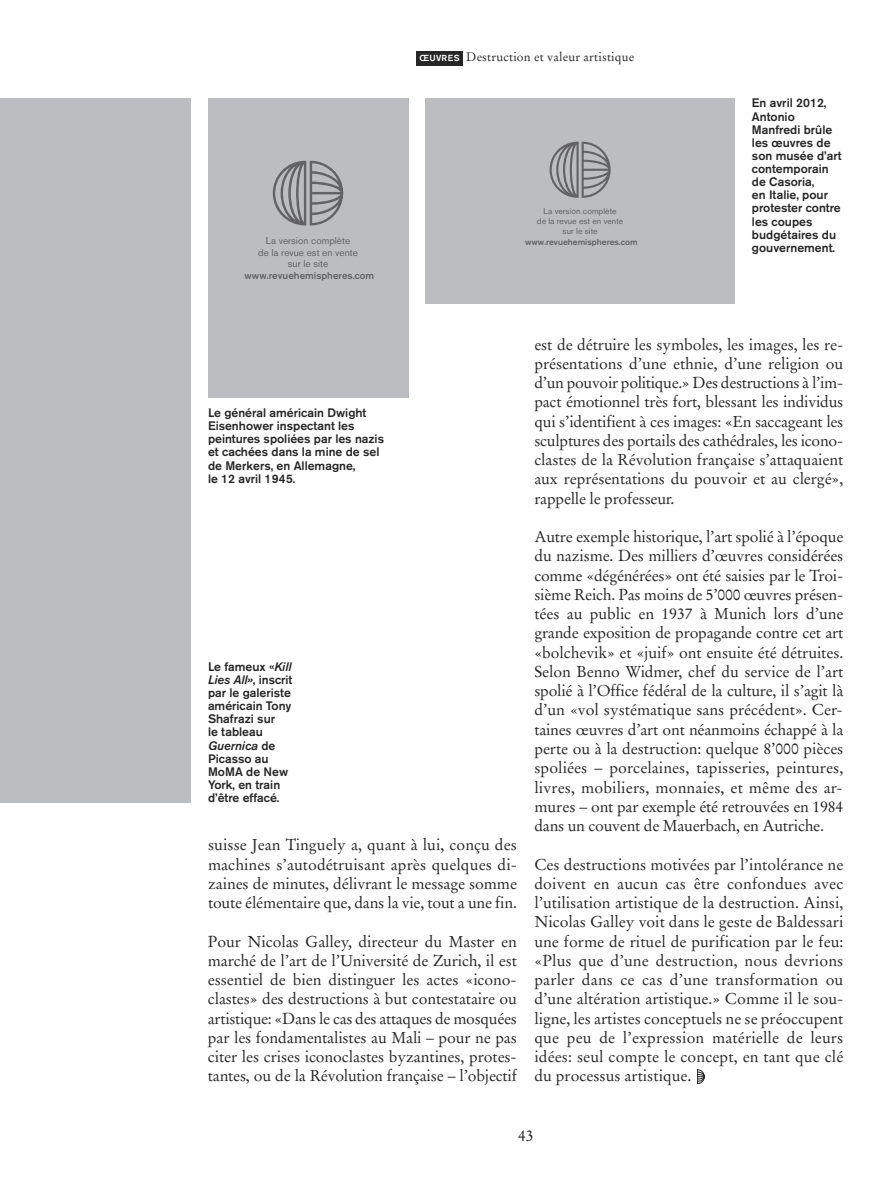
<style>
.page{position:relative;width:893px;height:1191px;background:#fff}
.page>*{position:absolute;margin:0;border:0;box-sizing:border-box;transform-origin:0 0}
.t1{font:15.75px/19.2px "Stempel Garamond";letter-spacing:-.01em;color:#272627;text-align:justify}
.t2{font:500 12.25px/13.1px "Akzidenz Grotesk BE";color:#272627}
.t3{font:12.25px "Stempel Garamond";letter-spacing:.015em;color:#272627}
.t4{font:9.8px/11.9px "Akzidenz Grotesk BE";color:#636366;text-align:center}
.t5{font:500 9.8px "Akzidenz Grotesk BE";color:#636366}
.t6{font:8.58px/10.3px "Akzidenz Grotesk BE";color:#636366;text-align:center}
.t7{font:500 8.58px "Akzidenz Grotesk BE";color:#636366}
.s1{font-family:"Akzidenz Grotesk BE";font-weight:500;font-size:8.75px;color:#fff}
.s2{font-style:italic}
</style>
<div class="page">
<div style="left:208px;top:99px;width:200px;height:299px;background:#bcbdc0"></div>
<svg style="left:273px;top:161px;width:70px;height:64px"></svg>
<div style="left:426px;top:99px;width:309px;height:204px;background:#bcbdc0"></div>
<svg style="left:549px;top:142px;width:62px;height:56px"></svg>
<svg style="left:697px;top:1069px;width:8px;height:15px"></svg>
<div style="left:0;top:99px;width:191px;height:703px;background:#bcbdc0"></div>
<div style="left:416px;top:51px;width:47px;height:14px;background:#272627"></div>
<p class="t3" style="left:419px;top:50px;width:216px"><span class="s1">ŒUVRES</span> Destruction et valeur artistique</p>
<p class="t4" style="left:258px;top:235px;width:101px">La version complète<br>de la revue est en vente sur le site</p>
<p class="t5" style="left:245px;top:272px;width:131px">www.revuehemispheres.com</p>
<p class="t6" style="left:537px;top:206px;width:88px">La version complète<br>de la revue est en vente sur le site</p>
<p class="t7" style="left:525px;top:238px;width:114px">www.revuehemispheres.com</p>
<p class="t2" style="left:752px;top:97px;width:91px">En avril 2012,<br>Antonio<br>Manfredi brûle les œuvres de son musée d’art contemporain de Casoria,<br>en Italie, pour protester contre les coupes budgétaires du gouvernement.</p>
<p class="t2" style="left:208px;top:407px;width:178px">Le général américain Dwight<br>Eisenhower inspectant les peintures spoliées par les nazis et cachées dans la mine de sel de Merkers, en Allemagne,<br>le 12 avril 1945.</p>
<p class="t2" style="left:208px;top:661px;width:86px">Le fameux «<span class="s2">Kill<br>Lies All»</span>, inscrit par le galeriste américain Tony<br>Shafrazi sur<br>le tableau<br><span class="s2">Guernica</span> de<br>Picasso au<br>MoMA de New<br>York, en train d’être effacé.</p>
<p class="t1" style="left:208px;top:835px;width:310px">suisse Jean Tinguely a, quant à lui, conçu des machines s’autodétruisant après quelques di&shy;zaines de minutes, délivrant le message somme toute élémentaire que, dans la vie, tout a une fin.</p>
<p class="t1" style="left:208px;top:931px;width:311px">Pour Nicolas Galley, directeur du Master en marché de l’art de l’Université de Zurich, il est essentiel de bien distinguer les actes «icono&shy;clastes» des destructions à but contestataire ou artistique: «Dans le cas des attaques de mosquées par les fondamentalistes au Mali – pour ne pas citer les crises iconoclastes byzantines, protes&shy;tantes, ou de la Révolution française – l’objectif</p>
<p class="t1" style="left:534px;top:335px;width:310px">est de détruire les symboles, les images, les re&shy;présentations d’une ethnie, d’une religion ou d’un pouvoir politique.» Des destructions à l’im&shy;pact émotionnel très fort, blessant les individus qui s’identifient à ces images: «En saccageant les sculptures des portails des cathédrales, les icono&shy;clastes de la Révolution française s’attaquaient aux représentations du pouvoir et au clergé», rappelle le professeur.</p>
<p class="t1" style="left:534px;top:527px;width:310px">Autre exemple historique, l’art spolié à l’époque du nazisme. Des milliers d’œuvres considérées comme «dégénérées» ont été saisies par le Troi&shy;sième Reich. Pas moins de 5’000 œuvres présen&shy;tées au public en 1937 à Munich lors d’une grande exposition de propagande contre cet art «bolchevik» et «juif» ont ensuite été détruites.<br>Selon Benno Widmer, chef du service de l’art spolié à l’Office fédéral de la culture, il s’agit là d’un «vol systématique sans précédent». Cer&shy;taines œuvres d’art ont néanmoins échappé à la perte ou à la destruction: quelque 8’000 pièces spoliées – porcelaines, tapisseries, peintures, livres, mobiliers, monnaies, et même des ar&shy;mures – ont par exemple été retrouvées en 1984 dans un couvent de Mauerbach, en Autriche.</p>
<p class="t1" style="left:534px;top:854px;width:310px">Ces destructions motivées par l’intolérance ne doivent en aucun cas être confondues avec l’utilisation artistique de la destruction. Ainsi, Nicolas Galley voit dans le geste de Baldessari une forme de rituel de purification par le feu: «Plus que d’une destruction, nous devrions parler dans ce cas d’une transformation ou d’une altération artistique.» Comme il le sou&shy;ligne, les artistes conceptuels ne se préoccupent que peu de l’expression matérielle de leurs idées: seul compte le concept, en tant que clé du processus artistique.</p>
<p class="t1" style="left:518px;top:1126px;width:17px">43</p>
</div>
